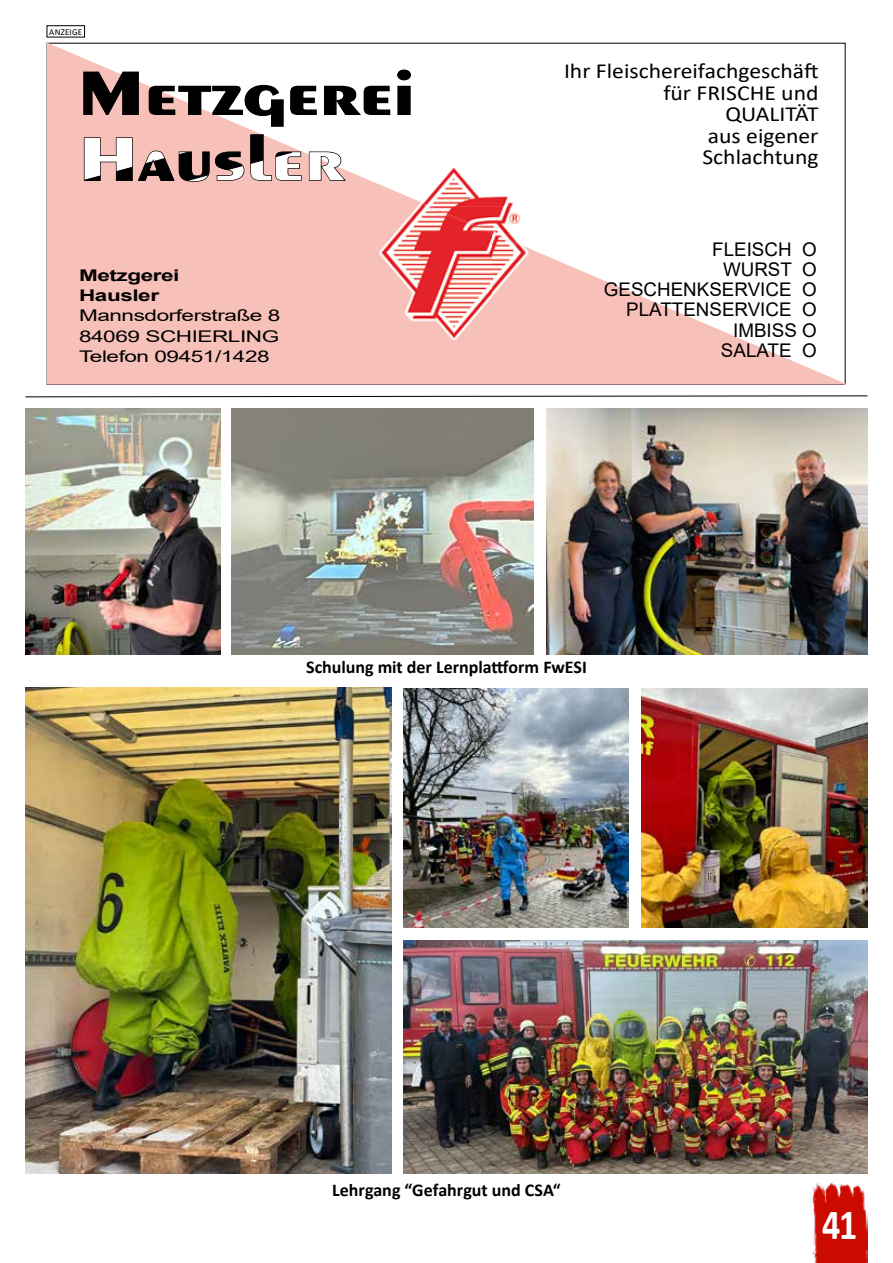
<style>
.page{position:relative;width:893px;height:1263px;background:#fff}
.page>*{position:absolute;margin:0;border:0;box-sizing:border-box;transform-origin:0 0}
.t1{font:700 64.5px "Exotic 350 BT";letter-spacing:-.01em;color:#000;scale:1.31 1}
.t2{font:700 64.5px "Exotic 350 BT";letter-spacing:-.01em;color:#fff;scale:1.31 1}
.t3{font:700 43.2px "Calibri";color:#fff;scale:.83 1}
.t4{font:21.45px/21.5px "Calibri";color:#000;text-align:right;scale:1.1 1}
.t5{font:18.75px/20.1px "Arial";color:#000;text-align:right}
.t6{font:700 18px "Calibri";color:#000}
.t7{font:16.05px/20.1px "Arial";letter-spacing:-.02em;color:#000;text-align:justify;scale:1.4 1}
.t8{font:700 16.05px/20.1px "Arial";letter-spacing:-.02em;color:#000;scale:1.4 1}
.t9{font:9px "Calibri";letter-spacing:.02em;color:#000}
</style>
<div class="page">
<img style="left:404px;top:941px;width:463px;height:233px">
<img style="left:232px;top:408px;width:302px;height:247px">
<img style="left:547px;top:408px;width:320px;height:247px">
<img style="left:26px;top:408px;width:194px;height:247px">
<img style="left:404px;top:689px;width:225px;height:238px">
<img style="left:641px;top:689px;width:226px;height:238px">
<img style="left:26px;top:687px;width:365px;height:487px">
<svg style="left:47px;top:43px;width:799px;height:342px"></svg>
<img style="left:378px;top:164px;width:152px;height:20px">
<img style="left:378px;top:250px;width:114px;height:90px">
<img style="left:492px;top:250px;width:38px;height:90px">
<img style="left:378px;top:184px;width:152px;height:66px">
<svg style="left:83px;top:71px;width:57px;height:45px;background:#cfa49f"></svg>
<svg style="left:148px;top:84px;width:169px;height:43px"></svg>
<svg style="left:323px;top:69px;width:89px;height:47px"></svg>
<svg style="left:308px;top:151px;width:39px;height:30px"></svg>
<svg style="left:83px;top:134px;width:219px;height:48px;background:#b58f8a"></svg>
<img style="left:812px;top:1182px;width:55px;height:81px">
<svg style="left:25px;top:395px;width:843px;height:3px"></svg>
<p class="t9" style="left:49px;top:26px;width:34px">ANZEIGE</p>
<h1 class="t1" style="left:77px;top:54px;width:260px">Metzgerei</h1>
<h1 class="t2" style="left:78px;top:120px;width:205px">Hausler</h1>
<p class="t8" style="left:79px;top:266px;width:73px">Metzgerei<br>Hausler</p>
<p class="t7" style="left:79px;top:306px;width:145px">Mannsdorferstraße 8<br>84069 SCHIERLING Telefon 09451/1428</p>
<p class="t4" style="left:564px;top:60px;width:233px">Ihr Fleischereifachgeschäft für FRISCHE und<br>QUALITÄT<br>aus eigener<br>Schlachtung</p>
<p class="t5" style="left:604px;top:239px;width:214px">FLEISCH O<br>WURST O<br>GESCHENKSERVICE O<br>PLATTENSERVICE O<br>IMBISS O<br>SALATE O</p>
<p class="t6" style="left:306px;top:654px;width:282px">Schulung mit der Lernplattform FwESI</p>
<p class="t6" style="left:332px;top:1177px;width:230px">Lehrgang “Gefahrgut und CSA“</p>
<h2 class="t3" style="left:822px;top:1194px;width:44px">41</h2>
</div>
